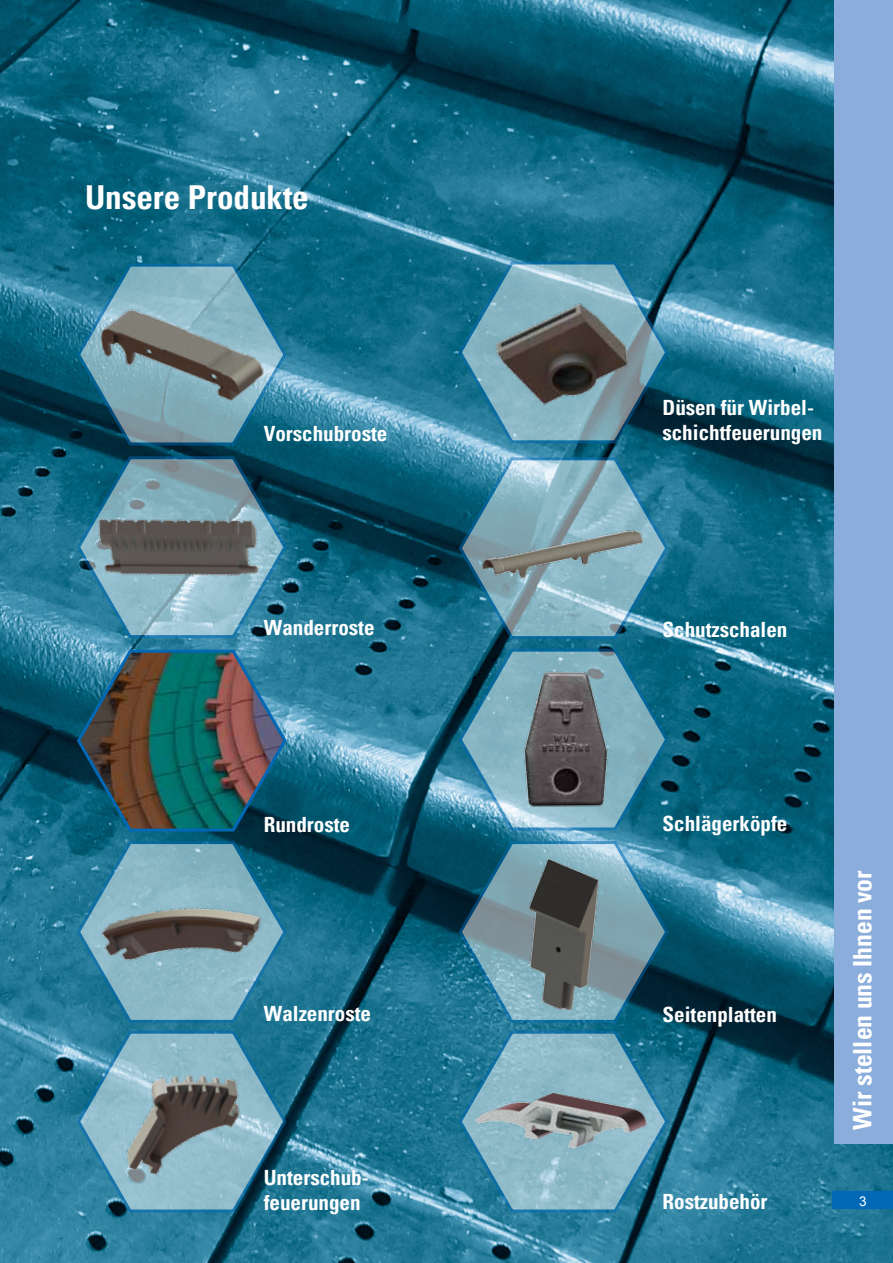
<style>
.page{position:relative;width:893px;height:1263px;background:#fff}
.page>*{position:absolute;margin:0;border:0;box-sizing:border-box;transform-origin:0 0}
.t1{font:700 condensed 33px "Univers";color:#fff}
.t2{font:700 condensed 25.5px "Univers";color:#fff}
.t3{font:700 condensed 21px/25.2px "Univers";color:#fff}
.t4{font:13.5px "Arial";color:#fff}
</style>
<div class="page">
<img style="left:0;top:0;width:893px;height:1263px">
<div style="left:832px;top:1192px;width:61px;height:17px;background:#0068b4"></div>
<div style="left:835px;top:0;width:58px;height:1144px;background:#8aaddc"></div>
<svg style="left:75px;top:262px;width:213px;height:185px;background:#408298"></svg>
<img style="left:89px;top:305px;width:181px;height:126px">
<svg style="left:75px;top:455px;width:213px;height:184px;background:#2f728a"></svg>
<img style="left:75px;top:647px;width:213px;height:186px">
<svg style="left:75px;top:839px;width:213px;height:375px;background:#488ca5"></svg>
<img style="left:120px;top:1042px;width:139px;height:159px">
<svg style="left:457px;top:260px;width:213px;height:185px;background:#42839b"></svg>
<img style="left:486px;top:287px;width:150px;height:140px">
<svg style="left:457px;top:456px;width:213px;height:185px;background:#5e98ad"></svg>
<img style="left:481px;top:516px;width:164px;height:64px">
<svg style="left:457px;top:647px;width:213px;height:185px;background:#5392a7"></svg>
<img style="left:518px;top:668px;width:97px;height:143px">
<svg style="left:457px;top:839px;width:213px;height:375px;background:#57899a"></svg>
<img style="left:465px;top:1082px;width:183px;height:75px">
<img style="left:92px;top:884px;width:179px;height:96px">
<img style="left:90px;top:474px;width:189px;height:158px">
<h1 class="t1" style="left:85px;top:177px;width:225px">Unsere Produkte</h1>
<p class="t3" style="left:264px;top:421px;width:125px">Vorschubroste</p>
<p class="t3" style="left:264px;top:615px;width:112px">Wanderroste</p>
<p class="t3" style="left:264px;top:811px;width:88px">Rundroste</p>
<p class="t3" style="left:264px;top:1000px;width:109px">Walzenroste</p>
<p class="t3" style="left:264px;top:1164px;width:106px">Unterschub&shy;feuerungen</p>
<p class="t3" style="left:662px;top:394px;width:161px">Düsen für Wirbel&shy;schichtfeuerungen</p>
<p class="t3" style="left:662px;top:617px;width:126px">Schutzschalen</p>
<p class="t3" style="left:662px;top:811px;width:126px">Schlägerköpfe</p>
<p class="t3" style="left:662px;top:1001px;width:116px">Seitenplatten</p>
<p class="t3" style="left:662px;top:1189px;width:107px">Rostzubehör</p>
<p class="t2" style="left:847px;top:1130px;width:261px;rotate:-90deg">Wir stellen uns Ihnen vor</p>
<p class="t4" style="left:859px;top:1193px;width:9px">3</p>
</div>
